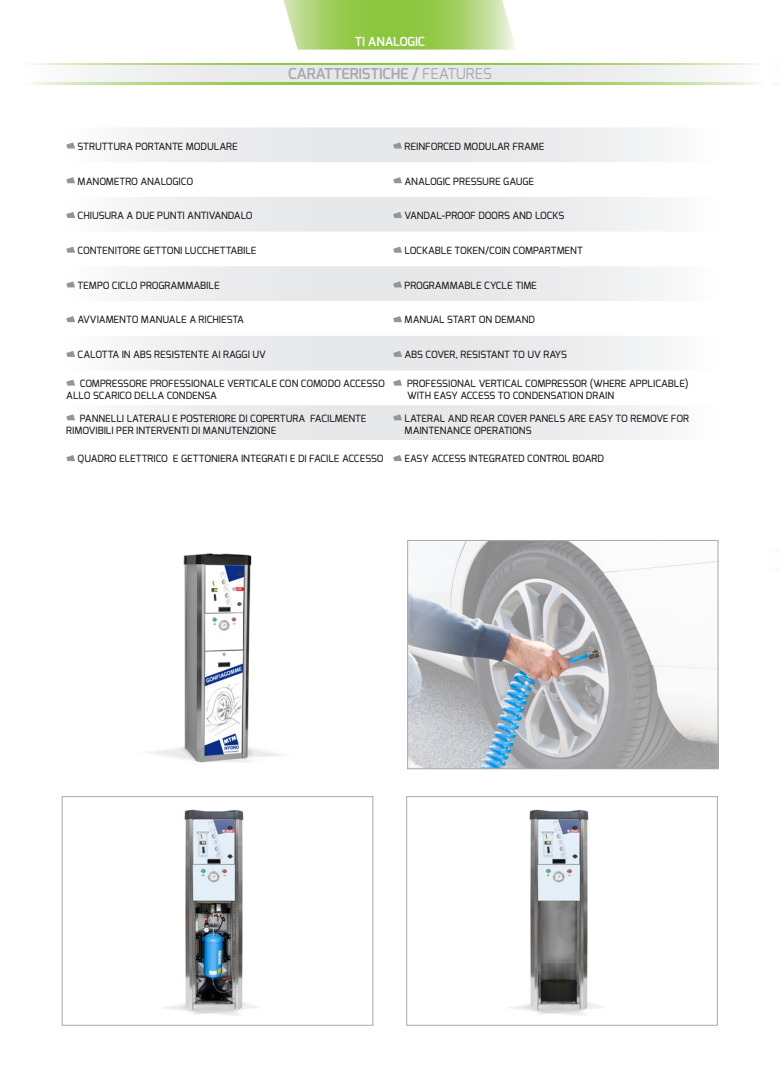
<style>
.page{position:relative;width:780px;height:1088px;background:#fff}
.page>*{position:absolute;margin:0;border:0;box-sizing:border-box;transform-origin:0 0}
.t1{font:600 15px "Exo";letter-spacing:-.01em;color:#a8a9ad}
.t2{font:600 12.5px "Exo";letter-spacing:-.01em;color:#fff}
.t3{font:500 10px/12px "Exo";color:#231f20}
.t4{font:500 10px "Exo";letter-spacing:-.02em;color:#231f20}
.s1{font-weight:400}
</style>
<div class="page">
<svg style="left:30px;top:65px;width:730px;height:18px"></svg>
<svg style="left:30px;top:63px;width:730px;height:2px"></svg>
<svg style="left:30px;top:83px;width:730px;height:1px"></svg>
<svg style="left:67px;top:127px;width:588px;height:313px"></svg>
<svg style="left:66px;top:142px;width:9px;height:7px"></svg>
<svg style="left:393px;top:142px;width:9px;height:7px"></svg>
<svg style="left:66px;top:177px;width:9px;height:6px"></svg>
<svg style="left:393px;top:177px;width:9px;height:6px"></svg>
<svg style="left:66px;top:212px;width:9px;height:6px"></svg>
<svg style="left:393px;top:212px;width:9px;height:6px"></svg>
<svg style="left:66px;top:247px;width:9px;height:6px"></svg>
<svg style="left:393px;top:247px;width:9px;height:6px"></svg>
<svg style="left:66px;top:281px;width:9px;height:6px"></svg>
<svg style="left:393px;top:281px;width:9px;height:6px"></svg>
<svg style="left:66px;top:316px;width:9px;height:6px"></svg>
<svg style="left:393px;top:316px;width:9px;height:6px"></svg>
<svg style="left:66px;top:351px;width:9px;height:6px"></svg>
<svg style="left:393px;top:351px;width:9px;height:6px"></svg>
<svg style="left:66px;top:379px;width:9px;height:7px"></svg>
<svg style="left:393px;top:379px;width:9px;height:7px"></svg>
<svg style="left:66px;top:414px;width:9px;height:6px"></svg>
<svg style="left:393px;top:414px;width:9px;height:6px"></svg>
<svg style="left:66px;top:455px;width:9px;height:6px"></svg>
<svg style="left:393px;top:455px;width:9px;height:6px"></svg>
<img style="left:148px;top:553px;width:135px;height:210px">
<svg style="left:774px;top:63px;width:6px;height:2px"></svg>
<svg style="left:774px;top:569px;width:6px;height:2px"></svg>
<svg style="left:283px;top:0;width:233px;height:50px;background:#a9d36f"></svg>
<img style="left:409px;top:542px;width:307px;height:225px">
<div style="left:407px;top:540px;width:311px;height:229px;border:1px solid #a8a9ad"></div>
<img style="left:509px;top:809px;width:94px;height:207px">
<div style="left:406px;top:796px;width:311px;height:229px;border:1px solid #a8a9ad"></div>
<img style="left:164px;top:809px;width:94px;height:207px">
<div style="left:62px;top:796px;width:311px;height:229px;border:1px solid #a8a9ad"></div>
<p class="t2" style="left:355px;top:33px;width:72px">TI ANALOGIC</p>
<p class="t1" style="left:288px;top:64px;width:205px">CARATTERISTICHE / <span class="s1">FEATURES</span></p>
<p class="t3" style="left:78px;top:140px;width:162px">STRUTTURA PORTANTE MODULARE</p>
<p class="t3" style="left:404px;top:140px;width:141px">REINFORCED MODULAR FRAME</p>
<p class="t3" style="left:78px;top:175px;width:117px">MANOMETRO ANALOGICO</p>
<p class="t3" style="left:404px;top:175px;width:131px">ANALOGIC PRESSURE GAUGE</p>
<p class="t3" style="left:78px;top:210px;width:176px">CHIUSURA A DUE PUNTI ANTIVANDALO</p>
<p class="t4" style="left:404px;top:209px;width:161px">VANDAL-PROOF DOORS AND LOCKS</p>
<p class="t3" style="left:78px;top:244px;width:180px">CONTENITORE GETTONI LUCCHETTABILE</p>
<p class="t3" style="left:404px;top:244px;width:180px">LOCKABLE TOKEN/COIN COMPARTMENT</p>
<p class="t3" style="left:78px;top:279px;width:143px">TEMPO CICLO PROGRAMMABILE</p>
<p class="t3" style="left:404px;top:279px;width:134px">PROGRAMMABLE CYCLE TIME</p>
<p class="t3" style="left:78px;top:314px;width:168px">AVVIAMENTO MANUALE A RICHIESTA</p>
<p class="t3" style="left:404px;top:314px;width:132px">MANUAL START ON DEMAND</p>
<p class="t3" style="left:78px;top:348px;width:190px">CALOTTA IN ABS RESISTENTE AI RAGGI UV</p>
<p class="t3" style="left:404px;top:348px;width:164px">ABS COVER, RESISTANT TO UV RAYS</p>
<p class="t3" style="left:66px;top:377px;width:320px;text-indent:14px">COMPRESSORE PROFESSIONALE VERTICALE CON COMODO ACCESSO<br>ALLO SCARICO DELLA CONDENSA</p>
<p class="t3" style="left:407px;top:377px;width:283px">PROFESSIONAL VERTICAL COMPRESSOR (WHERE APPLICABLE)<br>WITH EASY ACCESS TO CONDENSATION DRAIN</p>
<p class="t3" style="left:66px;top:412px;width:302px;text-indent:14px">PANNELLI LATERALI E POSTERIORE DI COPERTURA FACILMENTE<br>RIMOVIBILI PER INTERVENTI DI MANUTENZIONE</p>
<p class="t3" style="left:404px;top:412px;width:286px">LATERAL AND REAR COVER PANELS ARE EASY TO REMOVE FOR<br>MAINTENANCE OPERATIONS</p>
<p class="t3" style="left:78px;top:453px;width:307px">QUADRO ELETTRICO E GETTONIERA INTEGRATI E DI FACILE ACCESSO</p>
<p class="t3" style="left:404px;top:453px;width:201px">EASY ACCESS INTEGRATED CONTROL BOARD</p>
</div>
